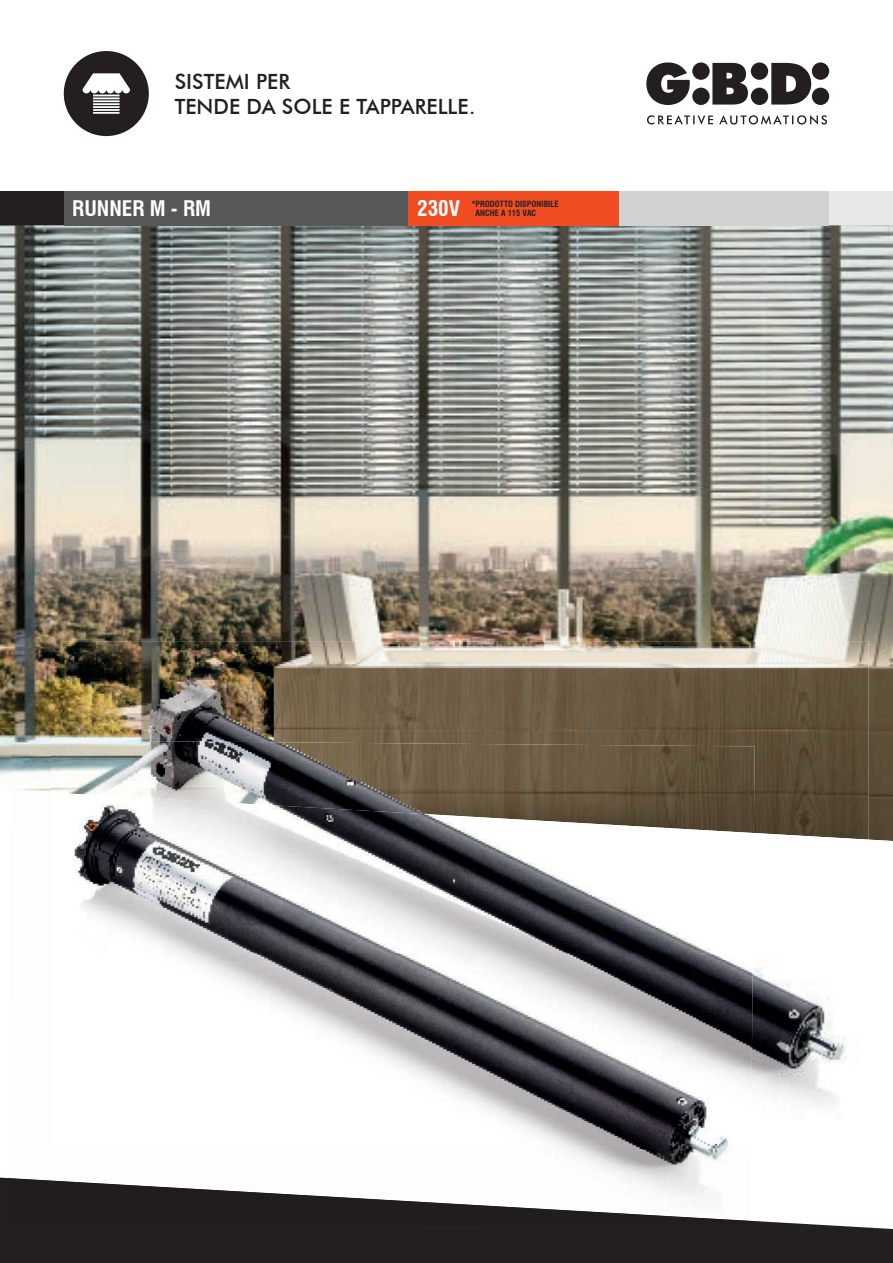
<style>
.page{position:relative;width:893px;height:1263px;background:#fff}
.page>*{position:absolute;margin:0;border:0;box-sizing:border-box;transform-origin:0 0}
.t1{font:500 21px/25.2px "Futura BT";color:#231f20}
.t2{font:700 condensed 21px "Swiss 721 BT";color:#fff}
.t3{font:700 condensed 8.4px/9px "Swiss 721 BT";color:#231f20}
</style>
<div class="page">
<div style="left:64px;top:191px;width:829px;height:34px;background:#e6e7e9"></div>
<div style="left:0;top:191px;width:64px;height:34px;background:#231f20"></div>
<svg style="left:646px;top:62px;width:183px;height:63px"></svg>
<svg style="left:0;top:1177px;width:893px;height:86px;fill:#231f20"></svg>
<img style="left:0;top:225px;width:893px;height:564px">
<svg style="left:869px;top:789px;width:24px;height:52px"></svg>
<div style="left:64px;top:191px;width:344px;height:34px;background:#57585a"></div>
<div style="left:619px;top:191px;width:210px;height:34px;background:#d1d2d4"></div>
<div style="left:408px;top:191px;width:211px;height:34px;background:#f04d22"></div>
<img style="left:51px;top:642px;width:818px;height:148px">
<img style="left:755px;top:790px;width:114px;height:43px">
<img style="left:754px;top:967px;width:93px;height:138px">
<img style="left:757px;top:833px;width:112px;height:7px">
<img style="left:7px;top:1177px;width:53px;height:1px">
<img style="left:60px;top:1148px;width:691px;height:73px">
<img style="left:7px;top:1178px;width:743px;height:49px">
<img style="left:11px;top:740px;width:40px;height:50px">
<img style="left:51px;top:740px;width:704px;height:93px">
<img style="left:51px;top:792px;width:703px;height:356px">
<div style="left:64px;top:51px;width:85px;height:85px;background:#231f20;border-radius:50%"></div>
<svg style="left:82px;top:73px;width:48px;height:41px"></svg>
<p class="t1" style="left:175px;top:69px;width:302px">SISTEMI PER<br>TENDE DA SOLE E TAPPARELLE.</p>
<p class="t2" style="left:72px;top:196px;width:140px">RUNNER M - RM</p>
<p class="t2" style="left:417px;top:196px;width:44px">230V</p>
<p class="t3" style="left:476px;top:199px;width:85px;text-indent:-4px">* PRODOTTO DISPONIBILE<br>ANCHE A 115 VAC</p>
</div>
